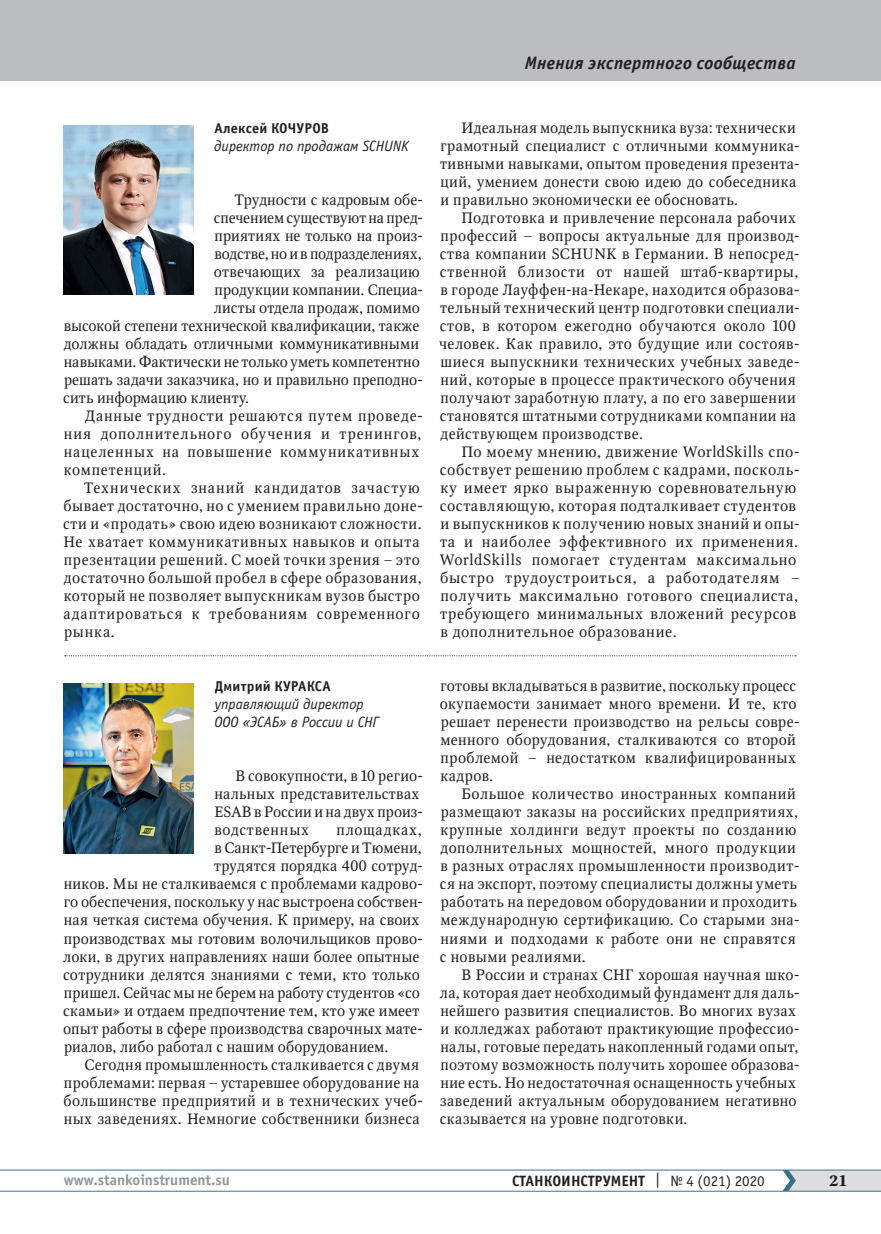
<style>
.page{position:relative;width:881px;height:1234px;background:#fff}
.page>*{position:absolute;margin:0;border:0;box-sizing:border-box;transform-origin:0 0}
.t1{font:italic 700 18px "Officina Sans C";letter-spacing:.015em;color:#231f20}
.t2{font:15px/18px "Octava";letter-spacing:.03em;color:#231f20}
.t3{font:15px "Octava";letter-spacing:.005em;color:#231f20}
.t4{font:15px "Octava";letter-spacing:.01em;color:#231f20}
.t5{font:15px "Octava";letter-spacing:.06em;color:#231f20}
.t6{font:15px "Octava";letter-spacing:.065em;color:#231f20}
.t7{font:italic 15px/18px "Officina Sans C";letter-spacing:-.005em;color:#231f20}
.t8{font:15px "Octava";letter-spacing:.07em;color:#231f20}
.t9{font:700 15px "Officina Sans C";color:#231f20}
.t10{font:15px "Octava";letter-spacing:-.01em;color:#231f20}
.t11{font:15px "Octava";letter-spacing:-.005em;color:#231f20}
.t12{font:700 15px "Officina Sans C";color:#939598}
.t13{font:15px "Octava";letter-spacing:.055em;color:#231f20}
.t14{font:700 15px "Octava";color:#231f20}
.t15{font:700 14.25px "Officina Sans C";letter-spacing:.01em;color:#231f20}
.s1{font-weight:400}
</style>
<div class="page">
<hr style="left:0;top:1190px;width:880px;height:1px;background:#36738a">
<hr style="left:0;top:1169px;width:880px;height:1px;background:#36738a">
<svg style="left:782px;top:1169px;width:98px;height:21px;background:#cdd4d8"></svg>
<div style="left:0;top:0;width:880px;height:81px;background:#bcbdc0"></div>
<img style="left:64px;top:125px;width:129px;height:170px">
<img style="left:64px;top:683px;width:129px;height:170px">
<svg style="left:65px;top:655px;width:730px;height:1px"></svg>
<p class="t1" style="left:524px;top:53px;width:272px">Мнения экспертного сообщества</p>
<p class="t15" style="left:214px;top:120px;width:116px">Алексей КОЧУРОВ</p>
<p class="t7" style="left:214px;top:137px;width:196px">директор по продажам SCHUNK</p>
<p class="t3" style="left:234px;top:190px;width:190px">Трудности с кадровым обе-</p>
<p class="t11" style="left:214px;top:208px;width:211px">спечением существуют на пред-</p>
<p class="t4" style="left:214px;top:226px;width:210px">приятиях не только на произ-</p>
<p class="t10" style="left:214px;top:244px;width:208px">водстве, но и в подразделениях,</p>
<p class="t2" style="left:214px;top:263px;width:207px">отвечающих за реализацию</p>
<p class="t4" style="left:214px;top:280px;width:210px">продукции компании. Специа-</p>
<p class="t3" style="left:214px;top:298px;width:207px">листы отдела продаж, помимо</p>
<p class="t3" style="left:64px;top:316px;width:357px">высокой степени технической квалификации, также</p>
<p class="t4" style="left:64px;top:334px;width:356px">должны обладать отличными коммуникативными</p>
<p class="t4" style="left:64px;top:352px;width:357px">навыками. Фактически не только уметь компетентно</p>
<p class="t3" style="left:64px;top:370px;width:360px">решать задачи заказчика, но и правильно преподно-</p>
<p class="t4" style="left:63px;top:388px;width:187px">сить информацию клиенту.</p>
<p class="t5" style="left:85px;top:406px;width:340px">Данные трудности решаются путем проведе-</p>
<p class="t6" style="left:64px;top:424px;width:359px">ния дополнительного обучения и тренингов,</p>
<p class="t6" style="left:64px;top:442px;width:357px">нацеленных на повышение коммуникативных</p>
<p class="t5" style="left:64px;top:460px;width:104px">компетенций.</p>
<p class="t8" style="left:84px;top:478px;width:337px">Технических знаний кандидатов зачастую</p>
<p class="t2" style="left:64px;top:497px;width:361px">бывает достаточно, но с умением правильно доне-</p>
<p class="t2" style="left:63px;top:515px;width:360px">сти и «продать» свою идею возникают сложности.</p>
<p class="t5" style="left:63px;top:532px;width:357px">Не хватает коммуникативных навыков и опыта</p>
<p class="t2" style="left:64px;top:551px;width:357px">презентации решений. С моей точки зрения – это</p>
<p class="t2" style="left:64px;top:569px;width:359px">достаточно большой пробел в сфере образования,</p>
<p class="t2" style="left:64px;top:587px;width:357px">который не позволяет выпускникам вузов быстро</p>
<p class="t5" style="left:63px;top:604px;width:357px">адаптироваться к требованиям современного</p>
<p class="t2" style="left:64px;top:623px;width:52px">рынка.</p>
<p class="t15" style="left:215px;top:678px;width:117px">Дмитрий КУРАКСА</p>
<p class="t7" style="left:214px;top:695px;width:166px">управляющий директор<br>ООО «ЭСАБ» в России и СНГ</p>
<p class="t2" style="left:214px;top:767px;width:210px;text-indent:21px">В совокупности, в 10 регио&shy;нальных представительствах<br>ESAB в России и на двух произ&shy;водственных</p>
<p class="t13" style="left:336px;top:820px;width:87px">площадках,</p>
<p class="t3" style="left:214px;top:838px;width:208px">в Санкт-Петербурге и Тюмени,</p>
<p class="t2" style="left:214px;top:857px;width:210px">трудятся порядка 400 сотруд-</p>
<p class="t2" style="left:64px;top:875px;width:361px">ников. Мы не сталкиваемся с проблемами кадрово-</p>
<p class="t4" style="left:64px;top:892px;width:361px">го обеспечения, поскольку у нас выстроена собствен-</p>
<p class="t2" style="left:64px;top:911px;width:357px">ная четкая система обучения. К примеру, на своих</p>
<p class="t2" style="left:64px;top:929px;width:361px">производствах мы готовим волочильщиков прово-</p>
<p class="t2" style="left:63px;top:947px;width:357px">локи, в других направлениях наши более опытные</p>
<p class="t2" style="left:63px;top:965px;width:358px">сотрудники делятся знаниями с теми, кто только</p>
<p class="t3" style="left:64px;top:982px;width:357px">пришел. Сейчас мы не берем на работу студентов «со</p>
<p class="t2" style="left:63px;top:1001px;width:357px">скамьи» и отдаем предпочтение тем, кто уже имеет</p>
<p class="t2" style="left:63px;top:1019px;width:361px">опыт работы в сфере производства сварочных мате-</p>
<p class="t2" style="left:64px;top:1037px;width:325px">риалов, либо работал с нашим оборудованием.</p>
<p class="t2" style="left:84px;top:1055px;width:336px">Сегодня промышленность сталкивается с двумя</p>
<p class="t2" style="left:64px;top:1073px;width:357px">проблемами: первая – устаревшее оборудование на</p>
<p class="t2" style="left:64px;top:1091px;width:361px">большинстве предприятий и в технических учеб-</p>
<p class="t2" style="left:64px;top:1109px;width:357px">ных заведениях. Немногие собственники бизнеса</p>
<p class="t2" style="left:440px;top:119px;width:361px;text-indent:21px">Идеальная модель выпускника вуза: технически грамотный специалист с отличными коммуника&shy;тивными навыками, опытом проведения презента&shy;ций, умением донести свою идею до собеседника и правильно экономически ее обосновать.</p>
<p class="t2" style="left:439px;top:209px;width:362px;text-indent:22px">Подготовка и привлечение персонала рабочих профессий – вопросы актуальные для производ&shy;ства компании SCHUNK в Германии. В непосред&shy;ственной близости от нашей штаб-квартиры, в городе Лауффен-на-Некаре, находится образова&shy;тельный технический центр подготовки специали&shy;стов, в котором ежегодно обучаются около 100 человек. Как правило, это будущие или состояв&shy;шиеся выпускники технических учебных заведе&shy;ний, которые в процессе практического обучения получают заработную плату, а по его завершении становятся штатными сотрудниками компании на действующем производстве.</p>
<p class="t2" style="left:439px;top:443px;width:362px;text-indent:22px">По моему мнению, движение WorldSkills спо&shy;собствует решению проблем с кадрами, посколь&shy;ку имеет ярко выраженную соревновательную составляющую, которая подталкивает студентов и выпускников к получению новых знаний и опы&shy;та и наиболее эффективного их применения.<br>WorldSkills помогает студентам максимально быстро трудоустроиться, а работодателям – получить максимально готового специалиста, требующего минимальных вложений ресурсов в дополнительное образование.</p>
<p class="t2" style="left:439px;top:677px;width:361px">готовы вкладываться в развитие, поскольку процесс окупаемости занимает много времени. И те, кто решает перенести производство на рельсы совре&shy;менного оборудования, сталкиваются со второй проблемой – недостатком квалифицированных кадров.</p>
<p class="t2" style="left:440px;top:785px;width:361px;text-indent:21px">Большое количество иностранных компаний размещают заказы на российских предприятиях, крупные холдинги ведут проекты по созданию дополнительных мощностей, много продукции в разных отраслях промышленности производит&shy;ся на экспорт, поэтому специалисты должны уметь работать на передовом оборудовании и проходить международную сертификацию. Со старыми зна&shy;ниями и подходами к работе они не справятся с новыми реалиями.</p>
<p class="t2" style="left:440px;top:965px;width:361px;text-indent:21px">В России и странах СНГ хорошая научная шко&shy;ла, которая дает необходимый фундамент для даль&shy;нейшего развития специалистов. Во многих вузах и колледжах работают практикующие профессио&shy;налы, готовые передать накопленный годами опыт, поэтому возможность получить хорошее образова&shy;ние есть. Но недостаточная оснащенность учебных заведений актуальным оборудованием негативно сказывается на уровне подготовки.</p>
<p class="t12" style="left:64px;top:1171px;width:168px">www.stankoinstrument.su</p>
<p class="t9" style="left:512px;top:1171px;width:254px">СТАНКОИНСТРУМЕНТ <span class="s1">| № 4 (021) 2020</span></p>
<p class="t14" style="left:828px;top:1170px;width:20px">21</p>
</div>
